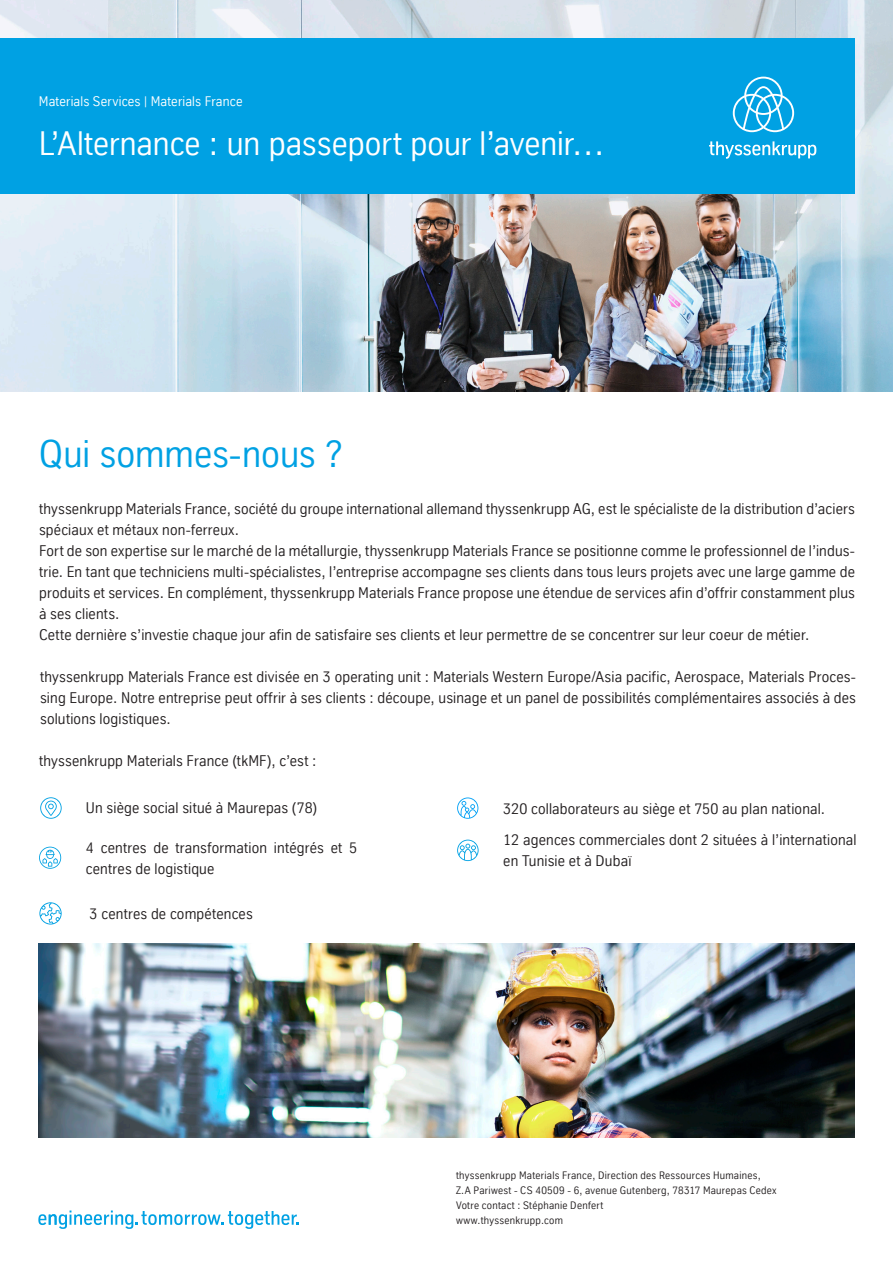
<style>
.page{position:relative;width:893px;height:1263px;background:#fff}
.page>*{position:absolute;margin:0;border:0;box-sizing:border-box;transform-origin:0 0}
.t1{font:37.5px "TK Type";letter-spacing:-.005em;color:#00a1e3}
.t2{font:33px "TK Type";color:#fff}
.t3{font:15px/21px "TK Type";letter-spacing:.015em;color:#231f20}
.t4{font:13.5px "TK Type";letter-spacing:.015em;color:#fff}
.t5{font:10.5px/15px "TK Type";letter-spacing:.025em;color:#231f20}
</style>
<div class="page">
<img style="left:0;top:0;width:893px;height:392px">
<div style="left:0;top:38px;width:855px;height:155px;background:#00a1e3"></div>
<img style="left:38px;top:944px;width:817px;height:194px">
<svg style="left:38px;top:1210px;width:261px;height:19px"></svg>
<svg style="left:40px;top:797px;width:22px;height:22px"></svg>
<svg style="left:457px;top:840px;width:22px;height:21px"></svg>
<svg style="left:39px;top:847px;width:22px;height:22px"></svg>
<svg style="left:39px;top:902px;width:23px;height:22px"></svg>
<svg style="left:457px;top:797px;width:21px;height:22px"></svg>
<svg style="left:733px;top:77px;width:61px;height:55px"></svg>
<svg style="left:709px;top:141px;width:107px;height:18px"></svg>
<p class="t4" style="left:39px;top:94px;width:205px">Materials Services | Materials France</p>
<h2 class="t2" style="left:39px;top:125px;width:567px">L’Alternance : un passeport pour l’avenir…</h2>
<h1 class="t1" style="left:39px;top:433px;width:305px">Qui sommes-nous ?</h1>
<p class="t3" style="left:39px;top:498px;width:817px">thyssenkrupp Materials France, société du groupe international allemand thyssenkrupp AG, est le spécialiste de la distribution d’aciers spéciaux et métaux non-ferreux.<br>Fort de son expertise sur le marché de la métallurgie, thyssenkrupp Materials France se positionne comme le professionnel de l’indus&shy;trie. En tant que techniciens multi-spécialistes, l’entreprise accompagne ses clients dans tous leurs projets avec une large gamme de produits et services. En complément, thyssenkrupp Materials France propose une étendue de services afin d’offrir constamment plus à ses clients.<br>Cette dernière s’investie chaque jour afin de satisfaire ses clients et leur permettre de se concentrer sur leur coeur de métier.</p>
<p class="t3" style="left:40px;top:666px;width:817px;text-align:justify">thyssenkrupp Materials France est divisée en 3 operating unit : Materials Western Europe/Asia pacific, Aerospace, Materials Proces&shy;sing Europe. Notre entreprise peut offrir à ses clients : découpe, usinage et un panel de possibilités complémentaires associés à des solutions logistiques.</p>
<p class="t3" style="left:39px;top:750px;width:279px">thyssenkrupp Materials France (tkMF), c’est :</p>
<p class="t3" style="left:86px;top:798px;width:233px">Un siège social situé à Maurepas (78)</p>
<p class="t3" style="left:503px;top:792px;width:355px;line-height:31.7px">320 collaborateurs au siège et 750 au plan national.<br>12 agences commerciales dont 2 situées à l’international</p>
<p class="t3" style="left:503px;top:850px;width:130px">en Tunisie et à Dubaï</p>
<p class="t3" style="left:86px;top:837px;width:273px">4 centres de transformation intégrés et 5 centres de logistique</p>
<p class="t3" style="left:90px;top:903px;width:165px">3 centres de compétences</p>
<p class="t5" style="left:456px;top:1168px;width:322px">thyssenkrupp Materials France, Direction des Ressources Humaines, Z.A Pariwest - CS 40509 - 6, avenue Gutenberg, 78317 Maurepas Cedex Votre contact : Stéphanie Denfert<br>www.thyssenkrupp.com</p>
</div>
